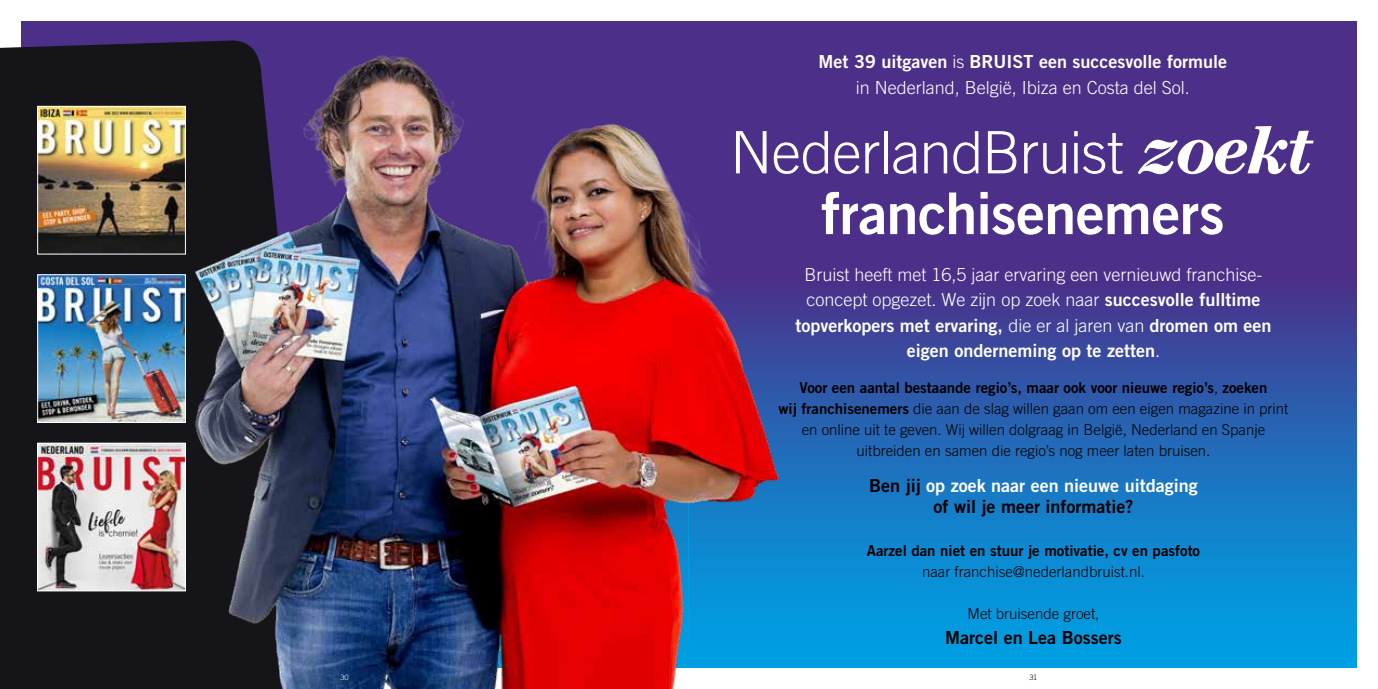
<style>
.page{position:relative;width:1378px;height:689px;background:#fff}
.page>*{position:absolute;margin:0;border:0;box-sizing:border-box;transform-origin:0 0}
.t1{font:300 58.5px "Trade Gothic LT Std";letter-spacing:-.015em;color:#fff}
.t2{font:57.6px "Trade Gothic LT Std Bd 2";letter-spacing:-.01em;color:#fff}
.t3{font:300 18px/25.5px "Trade Gothic LT Std";color:#fff}
.t4{font:18px/25.5px "Trade Gothic LT Std Bd 2";color:#fff;text-align:center}
.t5{font:18px/21px "Trade Gothic LT Std Bd 2";color:#000;text-align:center}
.t6{font:300 15px/21px "Trade Gothic LT Std";color:#000;text-align:center}
.t7{font:15px "Trade Gothic LT Std Bd 2";color:#000}
.t8{font:300 7.5px "Trade Gothic LT Std";color:#fff}
.t9{font:300 7.5px "Trade Gothic LT Std";color:#000}
.s1{font-family:"Trade Gothic LT Std";font-weight:300}
.s2{font-family:"Century LT";font-weight:700;font-style:italic;font-size:69.75px}
.s3{font-family:"Trade Gothic LT Std Bd 2";font-weight:400}
.s4{color:#fff}
</style>
<div class="page">
<div style="left:0;top:41px;width:189px;height:648px;background:#151419"></div>
<img style="left:39px;top:445px;width:145px;height:144px">
<div style="left:37px;top:443px;width:149px;height:148px;border:1px solid #fff"></div>
<img style="left:39px;top:276px;width:145px;height:145px">
<div style="left:37px;top:274px;width:149px;height:149px;border:1px solid #fff"></div>
<img style="left:39px;top:108px;width:145px;height:144px">
<div style="left:37px;top:106px;width:149px;height:148px;border:1px solid #fff"></div>
<img style="left:189px;top:21px;width:500px;height:668px">
<div style="left:689px;top:21px;width:667px;height:647px;background:#4c2f88"></div>
<svg style="left:689px;top:242px;width:667px;height:426px"></svg>
<p class="t4" style="left:818px;top:49px;width:410px">Met 39 uitgaven <span class="s1">is</span> BRUIST een succesvolle formule</p>
<p class="t3" style="left:856px;top:74px;width:336px">in Nederland, België, Ibiza en Costa del Sol.</p>
<h1 class="t1" style="left:730px;top:118px;width:587px">NederlandBruist <span class="s2">zoekt</span></h1>
<h2 class="t2" style="left:821px;top:178px;width:405px">franchisenemers</h2>
<p class="t3" style="left:804px;top:261px;width:460px">Bruist heeft met 16,5 jaar ervaring een vernieuwd franchise&shy;concept opgezet. We zijn op zoek naar <span class="s3">succesvolle fulltime</span></p>
<p class="t4" style="left:795px;top:312px;width:477px">topverkopers met ervaring, <span class="s1">die er al jaren van</span> dromen om een eigen onderneming op te zetten<span class="s1">.</span></p>
<p class="t7" style="left:799px;top:379px;width:469px">Voor een aantal bestaande regio’s, maar ook voor nieuwe regio’s<span class="s1">,</span> zoeken</p>
<p class="t6" style="left:778px;top:398px;width:511px"><span class="s3">wij franchisenemers</span> die aan de slag willen gaan om een eigen magazine in print en online uit te geven. Wij willen dolgraag in België, Nederland en Spanje uitbreiden en samen die regio’s nog meer laten bruisen.</p>
<p class="t5" style="left:869px;top:475px;width:330px">Ben jij <span class="s4">op zoek naar een nieuwe uitdaging </span>of wil je meer informatie?</p>
<p class="t7" style="left:867px;top:541px;width:335px">Aarzel dan niet en stuur je motivatie, cv en pasfoto</p>
<p class="t6" style="left:922px;top:560px;width:224px">naar franchise@nederlandbruist.nl.</p>
<p class="t6" style="left:967px;top:602px;width:133px">Met bruisende groet,</p>
<p class="t5" style="left:945px;top:627px;width:178px">Marcel en Lea Bossers</p>
<p class="t8" style="left:340px;top:672px;width:10px">30</p>
<p class="t9" style="left:1029px;top:672px;width:9px">31</p>
</div>
